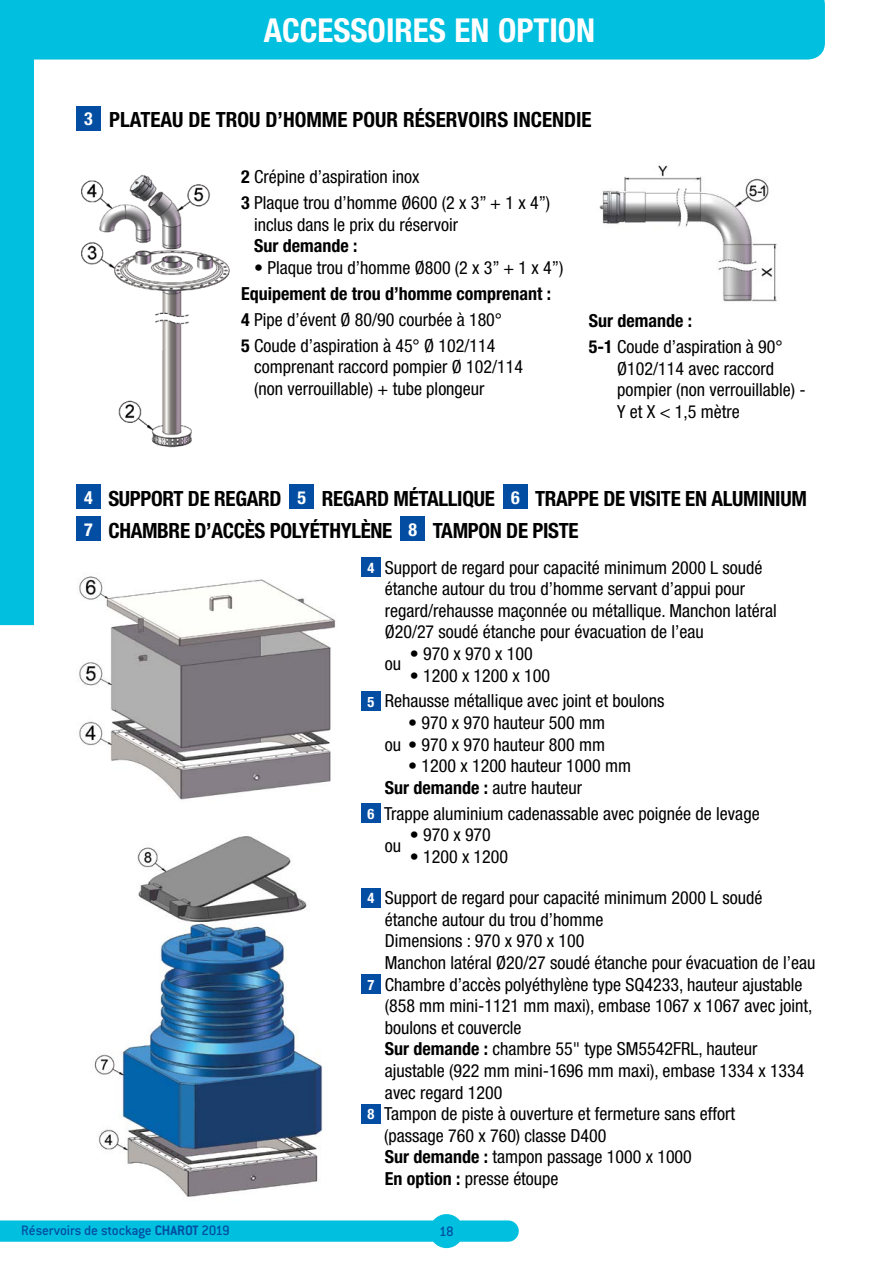
<style>
.page{position:relative;width:893px;height:1263px;background:#fff}
.page>*{position:absolute;margin:0;border:0;box-sizing:border-box;transform-origin:0 0}
.t1{font:700 condensed 33px "Helvetica Neue";color:#fff}
.t2{font:700 condensed 21px/31.8px "Helvetica Neue";letter-spacing:-.015em;color:#000}
.t3{font:condensed 18px/21.6px "Helvetica Neue";color:#000}
.t4{font:700 condensed 18px "Helvetica Neue";color:#000}
.t5{font:500 15px "Conduit ITC";letter-spacing:-.015em;color:#034ea2}
.s1{font-size:18px;color:#fff}
.s2{font-weight:700}
.s3{font-weight:700;font-size:14.4px;color:#fff}
</style>
<div class="page">
<svg style="left:0;top:1214px;width:519px;height:34px"></svg>
<div style="left:34px;top:0;width:791px;height:60px;background:#00bfdf"></div>
<div style="left:0;top:0;width:34px;height:625px;background:#00bfdf"></div>
<div style="left:77px;top:106px;width:24px;height:24px;background:#034ea2"></div>
<div style="left:77px;top:485px;width:24px;height:24px;background:#034ea2"></div>
<div style="left:290px;top:485px;width:24px;height:24px;background:#034ea2"></div>
<div style="left:503px;top:485px;width:24px;height:24px;background:#034ea2"></div>
<div style="left:77px;top:517px;width:24px;height:24px;background:#034ea2"></div>
<div style="left:401px;top:517px;width:24px;height:24px;background:#034ea2"></div>
<div style="left:361px;top:557px;width:20px;height:20px;background:#034ea2"></div>
<div style="left:361px;top:691px;width:20px;height:19px;background:#034ea2"></div>
<div style="left:361px;top:804px;width:20px;height:19px;background:#034ea2"></div>
<div style="left:361px;top:888px;width:20px;height:19px;background:#034ea2"></div>
<div style="left:361px;top:974px;width:20px;height:20px;background:#034ea2"></div>
<div style="left:361px;top:1104px;width:20px;height:19px;background:#034ea2"></div>
<img style="left:81px;top:174px;width:149px;height:274px">
<img style="left:599px;top:165px;width:178px;height:137px">
<img style="left:79px;top:576px;width:257px;height:224px">
<img style="left:94px;top:836px;width:229px;height:361px">
<h1 class="t1" style="left:264px;top:10px;width:138px">ACCESSOIRES</h1>
<h1 class="t1" style="left:455px;top:10px;width:139px">EN OPTION</h1>
<p class="t2" style="left:84px;top:104px;width:509px"><span class="s1">3</span> PLATEAU DE TROU D’HOMME POUR RÉSERVOIRS INCENDIE</p>
<p class="t3" style="left:241px;top:164px;width:310px;line-height:25.8px"><span class="s2">2</span> Crépine d’aspiration inox<br><span class="s2">3</span> Plaque trou d’homme Ø600 (2 x 3” + 1 x 4”)</p>
<p class="t3" style="left:254px;top:213px;width:205px">inclus dans le prix du réservoir</p>
<p class="t4" style="left:254px;top:235px;width:105px">SUR DEMANDE :</p>
<p class="t3" style="left:254px;top:257px;width:311px">• Plaque trou d’homme Ø800 (2 x 3” + 1 x 4”)</p>
<p class="t3" style="left:241px;top:280px;width:311px;line-height:25.8px"><span class="s2">EQUIPEMENT DE TROU D’HOMME COMPRENANT :<br>4</span> Pipe d’évent Ø 80/90 courbée à 180°<br><span class="s2">5</span> Coude d’aspiration à 45° Ø 102/114</p>
<p class="t3" style="left:254px;top:356px;width:270px">comprenant raccord pompier Ø 102/114 (non verrouillable) + tube plongeur</p>
<p class="t3" style="left:589px;top:308px;width:195px;line-height:25.8px"><span class="s2">SUR DEMANDE :<br>5-1</span> Coude d’aspiration à 90°</p>
<p class="t3" style="left:617px;top:357px;width:190px">Ø102/114 avec raccord pompier (non verrouillable) -<br>Y et X &lt; 1,5 mètre</p>
<p class="t2" style="left:84px;top:482px;width:724px"><span class="s1">4</span> SUPPORT DE REGARD <span class="s1">5</span> REGARD MÉTALLIQUE <span class="s1">6</span> TRAPPE DE VISITE EN ALUMINIUM<br><span class="s1">7</span> CHAMBRE D’ACCÈS POLYÉTHYLÈNE <span class="s1">8</span> TAMP</p>
<p class="t2" style="left:478px;top:514px;width:64px">ONDE PISTE</p>
<p class="t3" style="left:385px;top:556px;width:393px;text-indent:-17px"><span class="s3">4</span> Support de regard pour capacité minimum 2000 L soudé étanche autour du trou d’homme servant d’appui pour regard/rehausse maçonnée ou métallique. Manchon latéral Ø20/27 soudé étanche pour évacuation de l’eau</p>
<p class="t3" style="left:385px;top:653px;width:18px">ou</p>
<p class="t3" style="left:410px;top:643px;width:124px">• 970 x 970 x 100</p>
<p class="t3" style="left:368px;top:662px;width:298px;line-height:25.8px;text-indent:42px">• 1200 x 1200 x 100<br><span class="s3">5</span> Rehausse métallique avec joint et boulons</p>
<p class="t3" style="left:385px;top:712px;width:222px;text-align:right">• 970 x 970 hauteur 500 mm<br>ou • 970 x 970 hauteur 800 mm</p>
<p class="t3" style="left:385px;top:755px;width:248px;text-indent:23px">• 1200 x 1200 hauteur 1000 mm<br><span class="s2">SUR DEMANDE :</span> autre hauteur</p>
<p class="t3" style="left:385px;top:797px;width:376px;line-height:32.1px;text-indent:-17px"><span class="s3">6</span> Trappe aluminium cadenassable avec poignée de levage ou</p>
<p class="t3" style="left:410px;top:824px;width:83px">• 970 x 970</p>
<p class="t3" style="left:410px;top:845px;width:100px">• 1200 x 1200</p>
<p class="t3" style="left:368px;top:887px;width:396px"><span class="s3">4</span> Support de regard pour capacité minimum 2000 L soudé</p>
<p class="t3" style="left:385px;top:908px;width:220px">étanche autour du trou d’homme</p>
<p class="t3" style="left:385px;top:930px;width:201px">Dimensions : 970 x 970 x 100</p>
<p class="t3" style="left:385px;top:952px;width:432px">Manchon latéral Ø20/27 soudé étanche pour évacuation de l’eau</p>
<p class="t3" style="left:368px;top:973px;width:436px"><span class="s3">7</span> Chambre d’accès polyéthylène type SQ4233, hauteur ajustable</p>
<p class="t3" style="left:385px;top:995px;width:429px">(858 mm mini-1121 mm maxi), embase 1067 x 1067 avec joint,</p>
<p class="t3" style="left:385px;top:1016px;width:138px">boulons et couvercle</p>
<p class="t3" style="left:385px;top:1038px;width:374px"><span class="s2">SUR DEMANDE :</span> chambre 55" type SM5542FRL, hauteur</p>
<p class="t3" style="left:385px;top:1060px;width:421px">ajustable (922 mm mini-1696 mm maxi), embase 1334 x 1334</p>
<p class="t3" style="left:385px;top:1081px;width:119px">avec regard 1200</p>
<p class="t3" style="left:368px;top:1103px;width:369px"><span class="s3">8</span> Tampon de piste à ouverture et fermeture sans effort</p>
<p class="t3" style="left:384px;top:1124px;width:224px">(passage 760 x 760) classe D400</p>
<p class="t3" style="left:385px;top:1146px;width:309px"><span class="s2">SUR DEMANDE :</span> tampon passage 1000 x 1000</p>
<p class="t3" style="left:385px;top:1168px;width:175px"><span class="s2">EN OPTION :</span> presse étoupe</p>
<p class="t5" style="left:21px;top:1222px;width:210px">Réservoirs de stockage <span class="s2">CHAROT</span> 2019</p>
<p class="t5" style="left:439px;top:1223px;width:16px">18</p>
</div>
